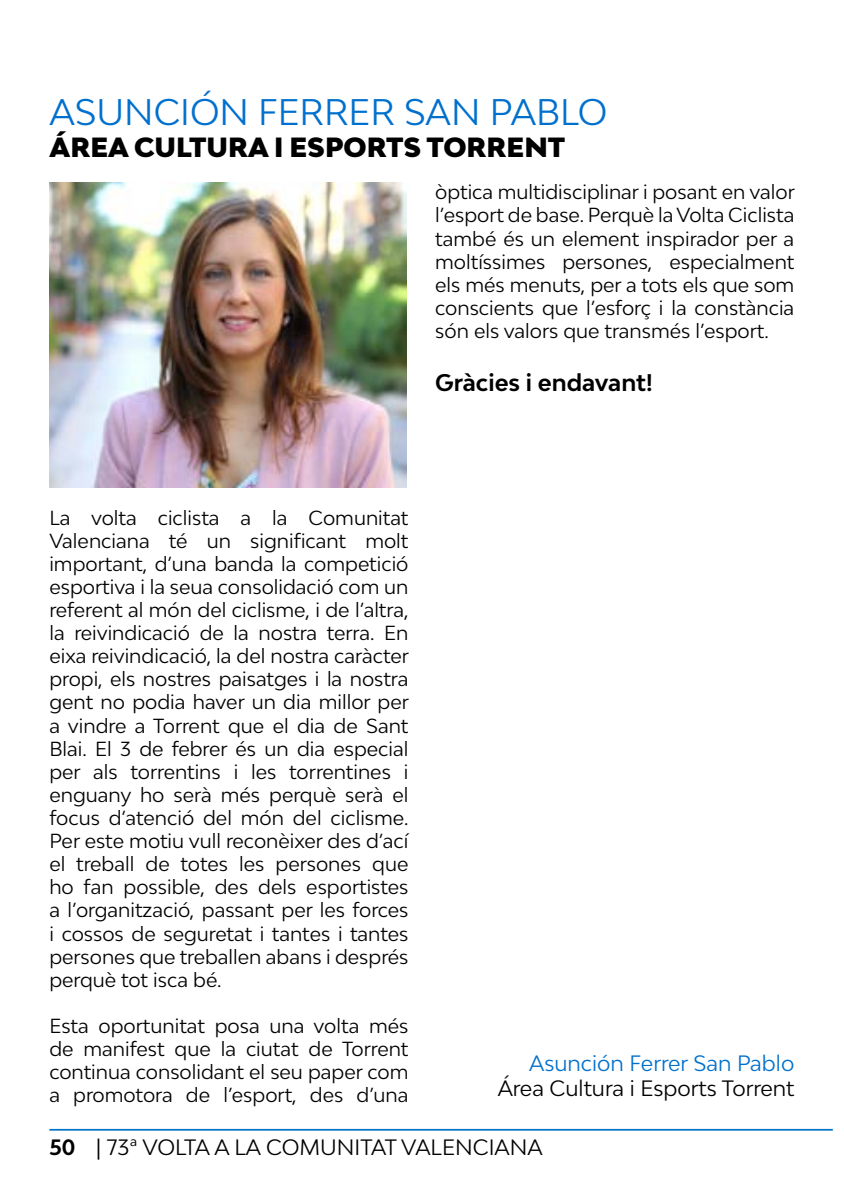
<style>
.page{position:relative;width:844px;height:1191px;background:#fff}
.page>*{position:absolute;margin:0;border:0;box-sizing:border-box;transform-origin:0 0}
.t1{font:35px "Bw Modelica";color:#0070ce}
.t2{font:900 26.25px "Bw Modelica";color:#000}
.t3{font:700 22.75px "Bw Modelica";color:#000}
.t4{font:21px "Bw Modelica";color:#000}
.t5{font:21px "Bw Modelica";color:#0070ce}
.t6{font:19.25px/23.1px "Bw Modelica";color:#000;text-align:justify}
.s1{font-weight:700}
</style>
<div class="page">
<hr style="left:49px;top:1128px;width:783px;height:2px;background:#0074c8">
<img style="left:50px;top:183px;width:356px;height:304px">
<h1 class="t1" style="left:50px;top:89px;width:559px">ASUNCIÓN FERRER SAN PABLO</h1>
<h2 class="t2" style="left:50px;top:130px;width:517px">ÁREA CULTURA I ESPORTS TORRENT</h2>
<p class="t6" style="left:435px;top:180px;width:361px">òptica multidisciplinar i posant en valor l’esport de base. Perquè la Volta Ciclista també és un element inspirador per a moltíssimes persones, especialment els més menuts, per a tots els que som conscients que l’esforç i la constància són els valors que transmés l’esport.</p>
<p class="t3" style="left:435px;top:367px;width:219px">Gràcies i endavant!</p>
<p class="t6" style="left:49px;top:505px;width:361px">La volta ciclista a la Comunitat Valenciana té un significant molt important, d’una banda la competició esportiva i la seua consolidació com un referent al món del ciclisme, i de l’altra, la reivindicació de la nostra terra. En eixa reivindicació, la del nostra caràcter propi, els nostres paisatges i la nostra gent no podia haver un dia millor per a vindre a Torrent que el dia de Sant Blai. El 3 de febrer és un dia especial per als torrentins i les torrentines i enguany ho serà més perquè serà el focus d’atenció del món del ciclisme.<br>Per este motiu vull reconèixer des d’ací el treball de totes les persones que ho fan possible, des dels esportistes a l’organització, passant per les forces i cossos de seguretat i tantes i tantes persones que treballen abans i després perquè tot isca bé.</p>
<p class="t6" style="left:49px;top:1013px;width:360px">Esta oportunitat posa una volta més de manifest que la ciutat de Torrent continua consolidant el seu paper com a promotora de l’esport, des d’una</p>
<p class="t5" style="left:529px;top:1049px;width:266px">Asunción Ferrer San Pablo</p>
<p class="t4" style="left:497px;top:1075px;width:298px">Área Cultura i Esports Torrent</p>
<p class="t4" style="left:49px;top:1133px;width:494px"><span class="s1">50</span> | 73ª VOLTA A LA COMUNITAT VALENCIANA</p>
</div>
